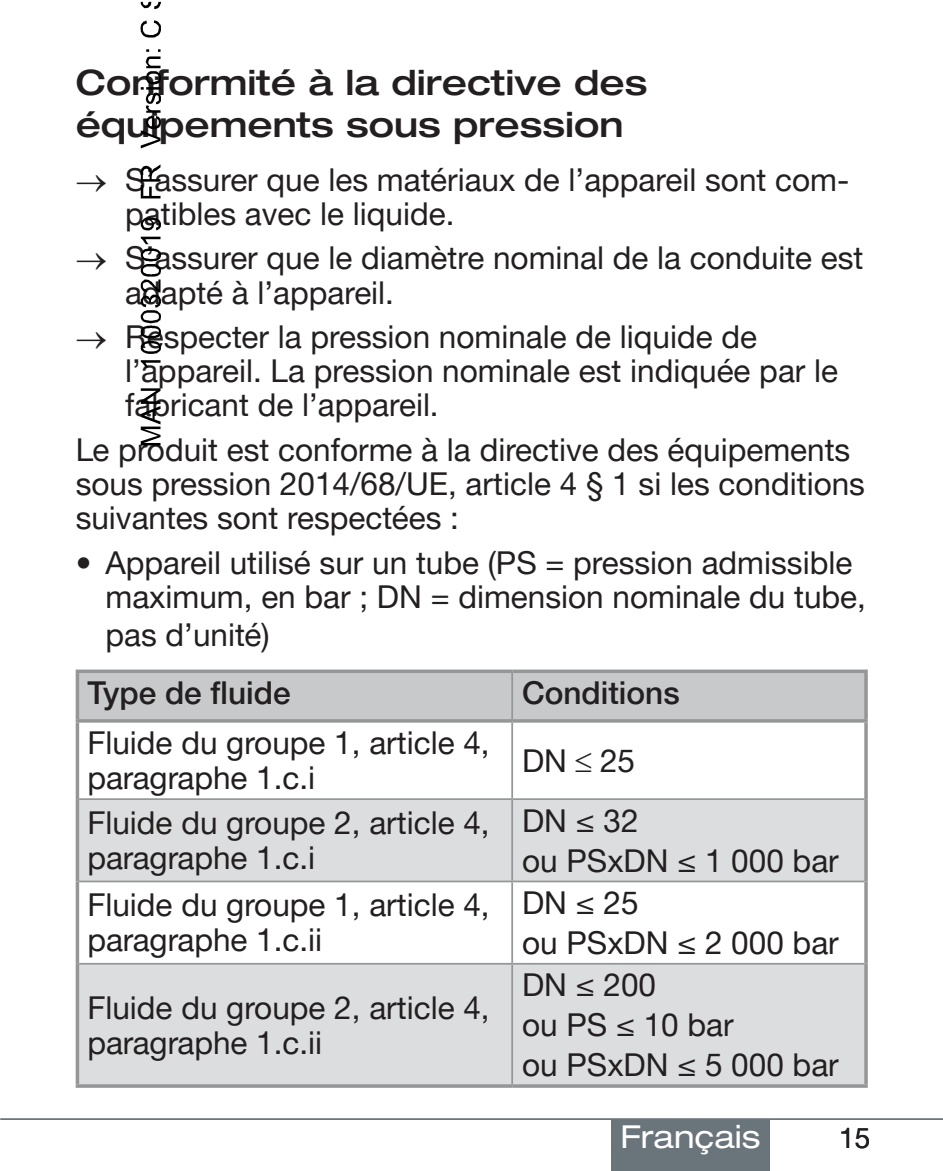
<style>
.page{position:relative;width:943px;height:1171px;background:#fff}
.page>*{position:absolute;margin:0;border:0;box-sizing:border-box;transform-origin:0 0}
.t1{font:500 expanded 35px/42px "Helvetica Neue LTW1 G";color:#231f20}
.t2{font:31.5px/34.3px "Helvetica Neue LTW1 G";color:#231f20}
.t3{font:500 31.5px "Helvetica Neue LTW1 G";color:#231f20}
.t4{font:expanded 31.5px "Helvetica Neue LTW1 G";color:#fff}
.t5{font:28px "Helvetica Neue LTW1 G";color:#231f20}
</style>
<div class="page">
<div style="left:79px;top:673px;width:785px;height:46px;background:#c7c9cb"></div>
<svg style="left:79px;top:722px;width:785px;height:76px"></svg>
<svg style="left:79px;top:800px;width:785px;height:284px;fill:#dcddde"></svg>
<hr style="left:76px;top:722px;width:3px;height:77px;background:#949698">
<hr style="left:864px;top:722px;width:3px;height:77px;background:#949698">
<hr style="left:76px;top:799px;width:3px;height:82px;background:#949698">
<hr style="left:864px;top:799px;width:3px;height:82px;background:#949698">
<hr style="left:76px;top:881px;width:3px;height:83px;background:#949698">
<hr style="left:864px;top:881px;width:3px;height:83px;background:#949698">
<hr style="left:76px;top:964px;width:3px;height:120px;background:#949698">
<hr style="left:864px;top:964px;width:3px;height:120px;background:#949698">
<svg style="left:76px;top:1084px;width:436px;height:4px;background:#9e9fa1"></svg>
<svg style="left:512px;top:1084px;width:355px;height:4px"></svg>
<hr style="left:511px;top:722px;width:2px;height:76px;background:#949698">
<hr style="left:79px;top:798px;width:433px;height:2px;background:#949698">
<hr style="left:512px;top:798px;width:352px;height:2px;background:#949698">
<hr style="left:511px;top:800px;width:2px;height:80px;background:#949698">
<hr style="left:79px;top:880px;width:433px;height:2px;background:#949698">
<hr style="left:512px;top:880px;width:352px;height:2px;background:#949698">
<hr style="left:511px;top:882px;width:2px;height:81px;background:#949698">
<hr style="left:79px;top:963px;width:433px;height:1px;background:#949698">
<hr style="left:512px;top:963px;width:352px;height:1px;background:#949698">
<hr style="left:511px;top:964px;width:2px;height:120px;background:#949698">
<svg style="left:76px;top:669px;width:436px;height:4px;background:#a2a4a6"></svg>
<hr style="left:76px;top:673px;width:3px;height:46px;background:#949698">
<svg style="left:512px;top:669px;width:355px;height:4px"></svg>
<hr style="left:864px;top:673px;width:3px;height:46px;background:#949698">
<hr style="left:76px;top:719px;width:436px;height:3px;background:#949698">
<hr style="left:512px;top:719px;width:355px;height:3px;background:#949698">
<hr style="left:511px;top:673px;width:2px;height:46px;background:#949698">
<hr style="left:0;top:1118px;width:943px;height:2px;background:#6a747b">
<div style="left:611px;top:1119px;width:158px;height:52px;background:#6a747b"></div>
<svg style="left:141px;top:388px;width:19px;height:57px"></svg>
<svg style="left:141px;top:360px;width:19px;height:7px"></svg>
<svg style="left:141px;top:237px;width:20px;height:117px"></svg>
<svg style="left:141px;top:217px;width:20px;height:13px"></svg>
<svg style="left:141px;top:164px;width:19px;height:34px"></svg>
<svg style="left:141px;top:49px;width:20px;height:99px"></svg>
<svg style="left:140px;top:20px;width:21px;height:18px"></svg>
<svg style="left:141px;top:2px;width:20px;height:7px"></svg>
<p class="t1" style="left:76px;top:60px;width:573px">Conformité à la directive des équipements sous pression</p>
<p class="t2" style="left:125px;top:162px;width:725px;text-indent:-50px">→ S’assurer que les matériaux de l’appareil sont com&shy;patibles avec le liquide.</p>
<p class="t2" style="left:125px;top:241px;width:739px;text-indent:-50px">→ S’assurer que le diamètre nominal de la conduite est adapté à l’appareil.</p>
<p class="t2" style="left:125px;top:319px;width:714px;text-indent:-50px">→ Respecter la pression nominale de liquide de l’appareil. La pression nominale est indiquée par le fabricant de l’appareil.</p>
<p class="t2" style="left:76px;top:432px;width:791px">Le produit est conforme à la directive des équipements sous pression 2014/68/UE, article 4 § 1 si les conditions suivantes sont respectées :</p>
<p class="t2" style="left:105px;top:545px;width:762px;text-indent:-30px">• Appareil utilisé sur un tube (PS = pression admissible maximum, en bar ; DN = dimension nominale du tube,</p>
<p class="t2" style="left:105px;top:617px;width:166px">pas d’unité)</p>
<p class="t3" style="left:87px;top:673px;width:205px">Type de fluide</p>
<p class="t3" style="left:522px;top:673px;width:159px">Conditions</p>
<p class="t2" style="left:87px;top:725px;width:404px">Fluide du groupe 1, article 4, paragraphe 1.c.i</p>
<p class="t2" style="left:522px;top:743px;width:114px">DN ≤ 25</p>
<p class="t2" style="left:87px;top:805px;width:404px">Fluide du groupe 2, article 4, paragraphe 1.c.i</p>
<p class="t2" style="left:522px;top:800px;width:318px;line-height:39.9px">DN ≤ 32<br>ou PSxDN ≤ 1 000 bar</p>
<p class="t2" style="left:87px;top:887px;width:404px">Fluide du groupe 1, article 4, paragraphe 1.c.ii</p>
<p class="t2" style="left:522px;top:882px;width:318px;line-height:39.9px">DN ≤ 25<br>ou PSxDN ≤ 2 000 bar</p>
<p class="t2" style="left:87px;top:990px;width:404px">Fluide du groupe 2, article 4, paragraphe 1.c.ii</p>
<p class="t2" style="left:522px;top:965px;width:318px;line-height:39.9px">DN ≤ 200<br>ou PS ≤ 10 bar<br>ou PSxDN ≤ 5 000 bar</p>
<p class="t4" style="left:620px;top:1117px;width:142px">Français</p>
<p class="t5" style="left:839px;top:1120px;width:33px">15</p>
</div>
